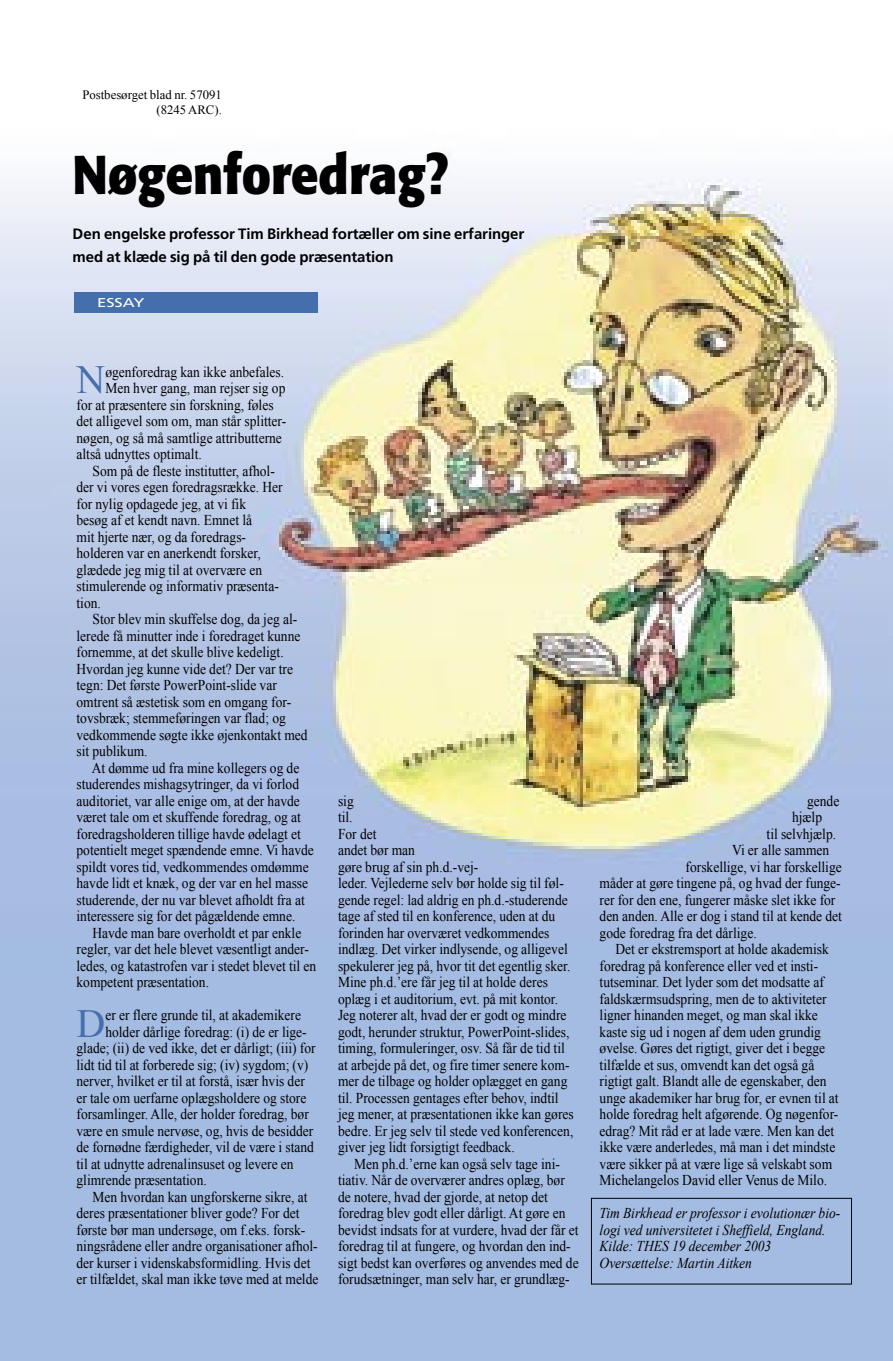
<style>
.page{position:relative;width:893px;height:1361px;background:#fff}
.page>*{position:absolute;margin:0;border:0;box-sizing:border-box;transform-origin:0 0}
.t1{font:700 54px "Formata";color:#000;scale:.9 1}
.t2{font:39.9px "Times New Roman";color:#456fac}
.t3{font:15px/16.5px "Times New Roman";color:#000;scale:.9 1}
.t4{font:italic 15px/16.5px "Times New Roman";color:#000;scale:.9 1}
.t5{font:700 15px/22.5px "Frutiger";letter-spacing:-.005em;color:#000}
.t6{font:12.75px/15px "Times New Roman";color:#000;text-align:right}
.t7{font:12.75px "Frutiger";color:#fff;scale:1.3 1}
</style>
<div class="page">
<img style="left:1px;top:153px;width:892px;height:1208px">
<div style="left:74px;top:292px;width:243px;height:21px;background:#456fac"></div>
<div style="left:591px;top:1198px;width:261px;height:86px;border:1px solid #000"></div>
<p class="t6" style="left:82px;top:87px;width:141px">Postbesørget blad nr. 57091 (8245 ARC).</p>
<h1 class="t1" style="left:73px;top:142px;width:419px">Nøgenforedrag?</h1>
<p class="t5" style="left:73px;top:223px;width:453px">Den engelske professor Tim Birkhead fortæller om sine erfaringer med at klæde sig på til den gode præsentation</p>
<p class="t7" style="left:97px;top:295px;width:38px">ESSAY</p>
<h2 class="t2" style="left:77px;top:357px;width:30px">N</h2>
<p class="t3" style="left:105px;top:363px;width:200px">øgenforedrag kan ikke anbefales.</p>
<p class="t3" style="left:105px;top:379px;width:202px">Men hver gang, man rejser sig op</p>
<p class="t3" style="left:77px;top:396px;width:220px">for at præsentere sin forskning, føles</p>
<p class="t3" style="left:77px;top:412px;width:235px">det alligevel som om, man står splitter-</p>
<p class="t3" style="left:77px;top:429px;width:230px">nøgen, og så må samtlige attributterne</p>
<p class="t3" style="left:77px;top:445px;width:141px">altså udnyttes optimalt.</p>
<p class="t3" style="left:92px;top:462px;width:204px">Som på de fleste institutter, afhol-</p>
<p class="t3" style="left:77px;top:478px;width:230px">der vi vores egen foredragsrække. Her</p>
<p class="t3" style="left:77px;top:495px;width:190px">for nylig opdagede jeg, at vi fik</p>
<p class="t3" style="left:77px;top:511px;width:197px">besøg af et kendt navn. Emnet lå</p>
<p class="t3" style="left:77px;top:528px;width:190px">mit hjerte nær, og da foredrags-</p>
<p class="t3" style="left:77px;top:544px;width:206px">holderen var en anerkendt forsker,</p>
<p class="t3" style="left:77px;top:561px;width:208px">glædede jeg mig til at overvære en</p>
<p class="t3" style="left:77px;top:577px;width:226px">stimulerende og informativ præsenta-</p>
<p class="t3" style="left:77px;top:594px;width:29px">tion.</p>
<p class="t3" style="left:92px;top:610px;width:229px">Stor blev min skuffelse dog, da jeg al-</p>
<p class="t3" style="left:77px;top:627px;width:250px">lerede få minutter inde i foredraget kunne</p>
<p class="t3" style="left:77px;top:643px;width:232px">fornemme, at det skulle blive kedeligt.</p>
<p class="t3" style="left:77px;top:660px;width:242px">Hvordan jeg kunne vide det? Der var tre</p>
<p class="t3" style="left:77px;top:676px;width:224px">tegn: Det første PowerPoint-slide var</p>
<p class="t3" style="left:77px;top:693px;width:240px">omtrent så æstetisk som en omgang for-</p>
<p class="t3" style="left:77px;top:709px;width:234px">tovsbræk; stemmeføringen var flad; og</p>
<p class="t3" style="left:77px;top:726px;width:258px">vedkommende søgte ikke øjenkontakt med</p>
<p class="t3" style="left:77px;top:742px;width:80px">sit publikum.</p>
<p class="t3" style="left:92px;top:759px;width:232px">At dømme ud fra mine kollegers og de</p>
<p class="t3" style="left:77px;top:775px;width:249px">studerendes mishagsytringer, da vi forlod</p>
<p class="t3" style="left:77px;top:792px;width:250px">auditoriet, var alle enige om, at der havde</p>
<p class="t3" style="left:77px;top:808px;width:251px">været tale om et skuffende foredrag, og at</p>
<p class="t3" style="left:77px;top:825px;width:251px">foredragsholderen tillige havde ødelagt et</p>
<p class="t3" style="left:77px;top:841px;width:265px">potentielt meget spændende emne. Vi havde</p>
<p class="t3" style="left:77px;top:858px;width:259px">spildt vores tid, vedkommendes omdømme</p>
<p class="t3" style="left:77px;top:874px;width:259px">havde lidt et knæk, og der var en hel masse</p>
<p class="t3" style="left:77px;top:891px;width:255px">studerende, der nu var blevet afholdt fra at</p>
<p class="t3" style="left:77px;top:907px;width:245px">interessere sig for det pågældende emne.</p>
<p class="t3" style="left:92px;top:924px;width:234px">Havde man bare overholdt et par enkle</p>
<p class="t3" style="left:77px;top:940px;width:260px">regler, var det hele blevet væsentligt ander-</p>
<p class="t3" style="left:77px;top:957px;width:268px">ledes, og katastrofen var i stedet blevet til en</p>
<p class="t3" style="left:77px;top:973px;width:149px">kompetent præsentation.</p>
<h2 class="t2" style="left:77px;top:1000px;width:30px">D</h2>
<p class="t3" style="left:105px;top:1006px;width:219px">er er flere grunde til, at akademikere</p>
<p class="t3" style="left:105px;top:1023px;width:225px">holder dårlige foredrag: (i) de er lige-</p>
<p class="t3" style="left:77px;top:1039px;width:267px">glade; (ii) de ved ikke, det er dårligt; (iii) for</p>
<p class="t3" style="left:77px;top:1056px;width:259px">lidt tid til at forberede sig; (iv) sygdom; (v)</p>
<p class="t3" style="left:77px;top:1072px;width:255px">nerver, hvilket er til at forstå, især hvis der</p>
<p class="t3" style="left:77px;top:1089px;width:257px">er tale om uerfarne oplægsholdere og store</p>
<p class="t3" style="left:77px;top:1105px;width:260px">forsamlinger. Alle, der holder foredrag, bør</p>
<p class="t3" style="left:77px;top:1122px;width:265px">være en smule nervøse, og, hvis de besidder</p>
<p class="t3" style="left:77px;top:1138px;width:265px">de fornødne færdigheder, vil de være i stand</p>
<p class="t3" style="left:77px;top:1155px;width:243px">til at udnytte adrenalinsuset og levere en</p>
<p class="t3" style="left:77px;top:1171px;width:146px">glimrende præsentation.</p>
<p class="t3" style="left:92px;top:1188px;width:240px">Men hvordan kan ungforskerne sikre, at</p>
<p class="t3" style="left:77px;top:1204px;width:249px">deres præsentationer bliver gode? For det</p>
<p class="t3" style="left:77px;top:1221px;width:256px">første bør man undersøge, om f.eks. forsk-</p>
<p class="t3" style="left:77px;top:1237px;width:270px">ningsrådene eller andre organisationer afhol-</p>
<p class="t3" style="left:77px;top:1254px;width:261px">der kurser i videnskabsformidling. Hvis det</p>
<p class="t3" style="left:77px;top:1270px;width:270px">er tilfældet, skal man ikke tøve med at melde</p>
<p class="t3" style="left:338px;top:792px;width:263px">sig<br>til.<br>For det<br>andet bør man<br>gøre brug af sin ph.d.-vej-<br>leder. Vejlederne selv bør holde sig til føl&shy;gende regel: lad aldrig en ph.d.-studerende tage af sted til en konference, uden at du forinden har overværet vedkommendes indlæg. Det virker indlysende, og alligevel spekulerer jeg på, hvor tit det egentlig sker.<br>Mine ph.d.’ere får jeg til at holde deres oplæg i et auditorium, evt. på mit kontor.<br>Jeg noterer alt, hvad der er godt og mindre godt, herunder struktur, PowerPoint-slides, timing, formuleringer, osv. Så får de tid til at arbejde på det, og fire timer senere kom&shy;mer de tilbage og holder oplægget en gang til. Processen gentages efter behov, indtil jeg mener, at præsentationen ikke kan gøres bedre. Er jeg selv til stede ved konferencen, giver jeg lidt forsigtigt feedback.</p>
<p class="t3" style="left:338px;top:1155px;width:269px;text-indent:16px">Men ph.d.’erne kan også selv tage ini&shy;tiativ. Når de overværer andres oplæg, bør de notere, hvad der gjorde, at netop det foredrag blev godt eller dårligt. At gøre en bevidst indsats for at vurdere, hvad der får et foredrag til at fungere, og hvordan den ind&shy;sigt bedst kan overføres og anvendes med de forudsætninger, man selv har, er grundlæg-</p>
<p class="t3" style="left:807px;top:792px;width:37px">gende</p>
<p class="t3" style="left:792px;top:808px;width:35px">hjælp</p>
<p class="t3" style="left:767px;top:825px;width:79px">til selvhjælp.</p>
<p class="t3" style="left:732px;top:841px;width:110px">Vi er alle sammen</p>
<p class="t3" style="left:686px;top:858px;width:175px">forskellige, vi har forskellige</p>
<p class="t3" style="left:600px;top:874px;width:269px">måder at gøre tingene på, og hvad der funge-</p>
<p class="t3" style="left:600px;top:891px;width:264px">rer for den ene, fungerer måske slet ikke for</p>
<p class="t3" style="left:600px;top:907px;width:271px">den anden. Alle er dog i stand til at kende det</p>
<p class="t3" style="left:600px;top:924px;width:176px">gode foredrag fra det dårlige.</p>
<p class="t3" style="left:615px;top:940px;width:238px">Det er ekstremsport at holde akademisk</p>
<p class="t3" style="left:600px;top:957px;width:244px">foredrag på konference eller ved et insti-</p>
<p class="t3" style="left:600px;top:973px;width:251px">tutseminar. Det lyder som det modsatte af</p>
<p class="t3" style="left:600px;top:990px;width:254px">faldskærmsudspring, men de to aktiviteter</p>
<p class="t3" style="left:600px;top:1006px;width:244px">ligner hinanden meget, og man skal ikke</p>
<p class="t3" style="left:600px;top:1023px;width:247px">kaste sig ud i nogen af dem uden grundig</p>
<p class="t3" style="left:600px;top:1039px;width:252px">øvelse. Gøres det rigtigt, giver det i begge</p>
<p class="t3" style="left:600px;top:1056px;width:240px">tilfælde et sus, omvendt kan det også gå</p>
<p class="t3" style="left:600px;top:1072px;width:254px">rigtigt galt. Blandt alle de egenskaber, den</p>
<p class="t3" style="left:600px;top:1089px;width:267px">unge akademiker har brug for, er evnen til at</p>
<p class="t3" style="left:600px;top:1105px;width:267px">holde foredrag helt afgørende. Og nøgenfor-</p>
<p class="t3" style="left:600px;top:1122px;width:262px">edrag? Mit råd er at lade være. Men kan det</p>
<p class="t3" style="left:600px;top:1138px;width:263px">ikke være anderledes, må man i det mindste</p>
<p class="t3" style="left:600px;top:1155px;width:260px">være sikker på at være lige så velskabt som</p>
<p class="t3" style="left:600px;top:1171px;width:254px">Michelangelos David eller Venus de Milo.</p>
<p class="t4" style="left:600px;top:1204px;width:269px">Tim Birkhead er professor i evolutionær bio&shy;logi ved universitetet i Sheffield, England.<br>Kilde: THES 19 december 2003<br>Oversættelse: Martin Aitken</p>
</div>
